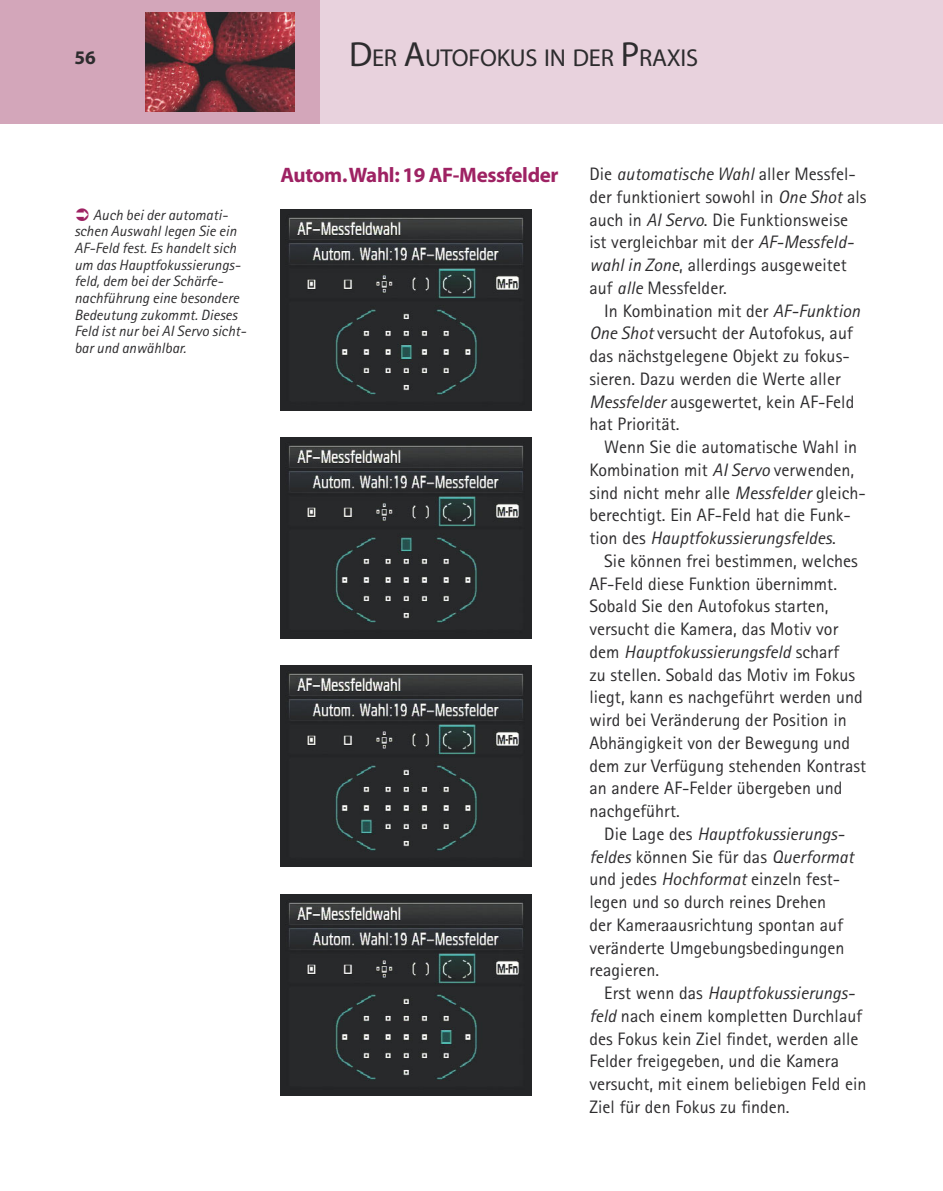
<style>
.page{position:relative;width:943px;height:1191px;background:#fff}
.page>*{position:absolute;margin:0;border:0;box-sizing:border-box;transform-origin:0 0}
.t1{font:24.5px "Myriad";letter-spacing:-.01em;color:#2d2c2e}
.t2{font:700 21px "Myriad";letter-spacing:-.02em;color:#9e2263}
.t3{font:700 19.25px "Myriad";color:#2d2c2e}
.t4{font:18.03px/22.8px "Rotis Sans Serif";letter-spacing:.005em;color:#2d2c2e}
.t5{font:italic 14.88px/16.6px "Rotis Sans Serif";color:#2d2c2e}
.s1{font-size:35px}
.s2{font-style:italic}
</style>
<div class="page">
<div style="left:319px;top:0;width:347px;height:124px;background:#e8d2dd"></div>
<div style="left:666px;top:0;width:277px;height:124px;background:#e8d2dd"></div>
<div style="left:0;top:0;width:319px;height:124px;background:#d3a6ba"></div>
<img style="left:145px;top:12px;width:149px;height:99px">
<img style="left:280px;top:209px;width:251px;height:201px">
<img style="left:280px;top:437px;width:251px;height:201px">
<img style="left:280px;top:666px;width:251px;height:201px">
<img style="left:280px;top:894px;width:251px;height:201px">
<p class="t3" style="left:74px;top:48px;width:23px">56</p>
<h1 class="t1" style="left:349px;top:45px;width:351px"><span class="s1">D</span>ER <span class="s1">A</span>UTOFOKUS IN DER <span class="s1">P</span>RAXIS</h1>
<p class="t5" style="left:74px;top:207px;width:173px;text-indent:19px">Auch bei der automati&shy;schen Auswahl legen Sie ein<br>AF-Feld fest. Es handelt sich um das Hauptfokussierungs&shy;feld, dem bei der Schärfe&shy;nachführung eine besondere<br>Bedeutung zukommt. Dieses<br>Feld ist nur bei AI Servo sicht&shy;bar und anwählbar.</p>
<p class="t2" style="left:280px;top:164px;width:279px">Autom. Wahl: 19 AF-Messfelder</p>
<p class="t4" style="left:589px;top:162px;width:278px">Die <span class="s2">automatische Wahl</span> aller Messfel&shy;der funktioniert sowohl in <span class="s2">One Shot</span> als auch in <span class="s2">AI Servo</span>. Die Funktionsweise ist vergleichbar mit der <span class="s2">AF-Messfeld&shy;wahl in Zone</span>, allerdings ausgeweitet auf <span class="s2">alle</span> Messfelder.</p>
<p class="t4" style="left:589px;top:299px;width:272px;text-indent:15px">In Kombination mit der <span class="s2">AF-Funktion One Shot</span> versucht der Autofokus, auf das nächstgelegene Objekt zu fokus&shy;sieren. Dazu werden die Werte aller <span class="s2">Messfelder</span> ausgewertet, kein AF-Feld hat Priorität.</p>
<p class="t4" style="left:589px;top:435px;width:278px;text-indent:15px">Wenn Sie die automatische Wahl in Kombination mit <span class="s2">AI Servo</span> verwenden, sind nicht mehr alle <span class="s2">Messfelder</span> gleich&shy;berechtigt. Ein AF-Feld hat die Funk&shy;tion des <span class="s2">Hauptfokussierungsfeldes</span>.</p>
<p class="t4" style="left:589px;top:549px;width:278px;text-indent:15px">Sie können frei bestimmen, welches AF-Feld diese Funktion übernimmt.<br>Sobald Sie den Autofokus starten, versucht die Kamera, das Motiv vor dem <span class="s2">Hauptfokussierungsfeld</span> scharf<br>zu stellen. Sobald das Motiv im Fokus liegt, kann es nachgeführt werden und wird bei Veränderung der Position in Abhängigkeit von der Bewegung und dem zur Verfügung stehenden Kontrast an andere AF-Felder übergeben und nachgeführt.</p>
<p class="t4" style="left:589px;top:822px;width:266px;text-indent:15px">Die Lage des <span class="s2">Hauptfokussierungs&shy;feldes</span> können Sie für das <span class="s2">Querformat </span>und jedes <span class="s2">Hochformat</span> einzeln fest&shy;legen und so durch reines Drehen<br>der Kameraausrichtung spontan auf veränderte Umgebungsbedingungen reagieren.</p>
<p class="t4" style="left:589px;top:981px;width:279px;text-indent:15px">Erst wenn das <span class="s2">Hauptfokussierungs&shy;feld</span> nach einem kompletten Durchlauf des Fokus kein Ziel findet, werden alle Felder freigegeben, und die Kamera versucht, mit einem beliebigen Feld ein Ziel für den Fokus zu finden.</p>
</div>
